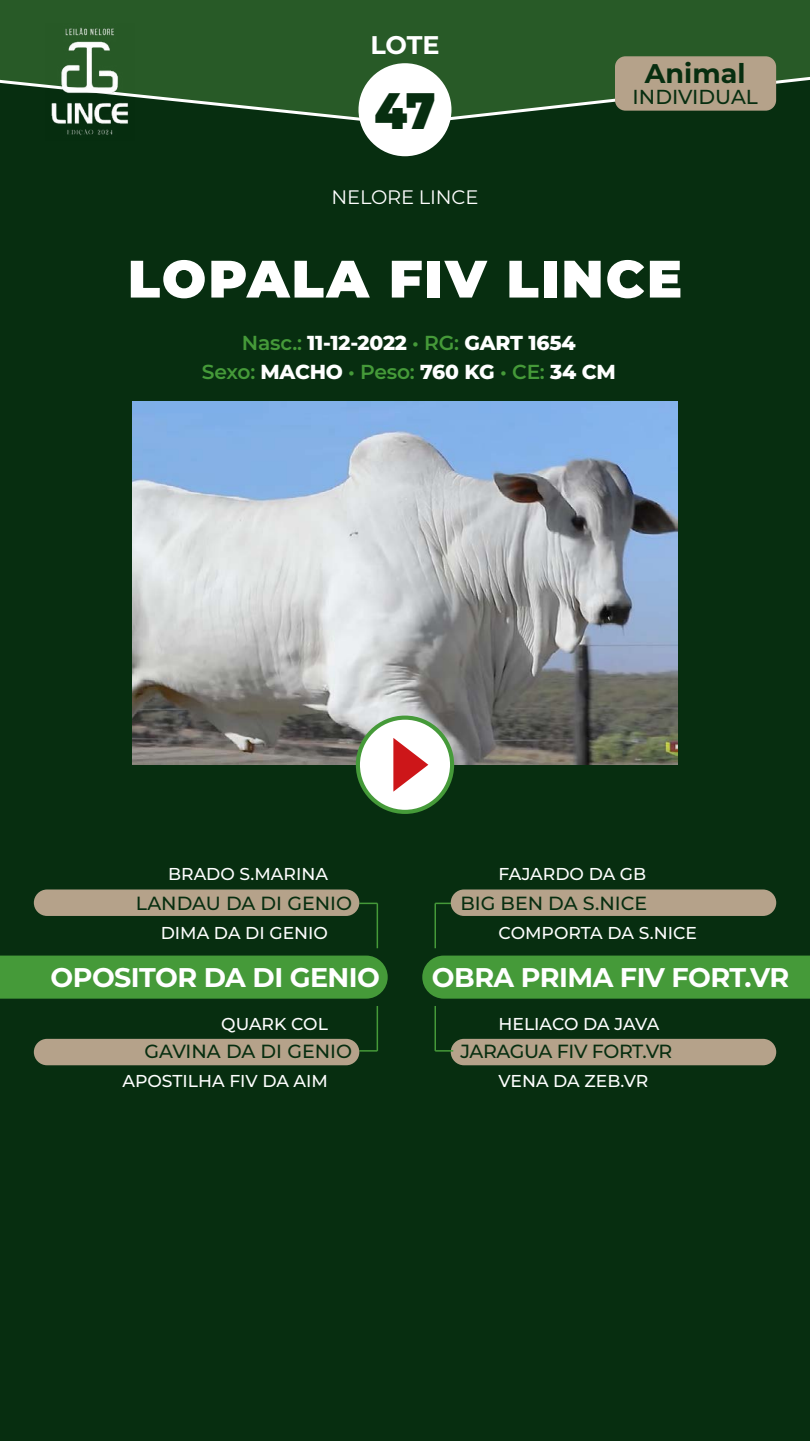
<style>
.page{position:relative;width:810px;height:1441px;background:#fff}
.page>*{position:absolute;margin:0;border:0;box-sizing:border-box;transform-origin:0 0}
.t1{font:900 52.5px "Montserrat";letter-spacing:.04em;color:#fff}
.t2{font:900 51.15px "Montserrat";color:#072e10;scale:.9 1}
.t3{font:700 27px "Montserrat";letter-spacing:-.02em;color:#fff}
.t4{font:700 27px "Montserrat";color:#072e10}
.t5{font:700 25.5px "Montserrat";color:#fff}
.t6{font:800 20.25px/29.2px "Montserrat";letter-spacing:-.01em;color:#fff;text-align:center}
.t7{font:500 20.25px "Montserrat";color:#072e10}
.t8{font:19.5px "Montserrat";letter-spacing:-.01em;color:#fff}
.t9{font:500 19.05px "Montserrat";color:#072e10}
.t10{font:500 19.05px "Montserrat";letter-spacing:-.025em;color:#072e10}
.t11{font:500 17.17px "Montserrat";color:#fff}
.s1{font-weight:600;color:#459a39}
</style>
<div class="page">
<div style="left:0;top:0;width:810px;height:1440px;background:#072e10"></div>
<svg style="left:0;top:0;width:810px;height:125px;background:#275627"></svg>
<div style="left:615px;top:56px;width:161px;height:55px;background:#b5a28a;border-radius:11px"></div>
<div style="left:451px;top:1038px;width:325px;height:27px;background:#b5a28a;border-radius:13px"></div>
<div style="left:0;top:955px;width:388px;height:43px;background:#459a39"></div>
<div style="left:422px;top:955px;width:388px;height:43px;background:#459a39"></div>
<svg style="left:359px;top:902px;width:18px;height:2px"></svg>
<hr style="left:377px;top:903px;width:1px;height:45px;background:#459a39">
<svg style="left:359px;top:1050px;width:18px;height:1px"></svg>
<hr style="left:377px;top:1006px;width:1px;height:44px;background:#459a39">
<svg style="left:435px;top:902px;width:16px;height:2px"></svg>
<hr style="left:435px;top:903px;width:1px;height:45px;background:#459a39">
<svg style="left:435px;top:1050px;width:18px;height:1px"></svg>
<hr style="left:435px;top:1006px;width:1px;height:44px;background:#459a39">
<div style="left:451px;top:889px;width:325px;height:27px;background:#b5a28a;border-radius:13px"></div>
<div style="left:34px;top:889px;width:325px;height:27px;background:#b5a28a;border-radius:13px"></div>
<div style="left:34px;top:1038px;width:325px;height:27px;background:#b5a28a;border-radius:13px"></div>
<img style="left:45px;top:24px;width:90px;height:112px">
<div style="left:358px;top:63px;width:94px;height:93px;background:#fff;border-radius:50%"></div>
<img style="left:132px;top:402px;width:546px;height:362px">
<div style="left:358px;top:717px;width:94px;height:95px;background:#fff;border-radius:50%"></div>
<div style="left:356px;top:715px;width:98px;height:99px;border:4px solid #459a39;border-radius:50%"></div>
<svg style="left:393px;top:738px;width:35px;height:53px"></svg>
<h3 class="t5" style="left:370px;top:26px;width:71px">LOTE</h3>
<h2 class="t2" style="left:374px;top:72px;width:70px">47</h2>
<p class="t8" style="left:332px;top:184px;width:148px">NELORE LINCE</p>
<h3 class="t4" style="left:645px;top:54px;width:102px">Animal</h3>
<p class="t7" style="left:633px;top:83px;width:127px">INDIVIDUAL</p>
<h1 class="t1" style="left:128px;top:239px;width:556px">LOPALA FIV LINCE</h1>
<p class="t6" style="left:202px;top:327px;width:415px"><span class="s1">Nasc.:</span> 11-12-2022 <span class="s1">• RG:</span> GART 1654<br><span class="s1">Sexo:</span> MACHO <span class="s1">• Peso:</span> 760 KG <span class="s1">• CE:</span> 34 CM</p>
<p class="t11" style="left:168px;top:862px;width:161px">BRADO S.MARINA</p>
<p class="t11" style="left:499px;top:862px;width:149px">FAJARDO DA GB</p>
<p class="t9" style="left:136px;top:890px;width:218px">LANDAU DA DI GENIO</p>
<p class="t9" style="left:460px;top:890px;width:188px">BIG BEN DA S.NICE</p>
<p class="t11" style="left:161px;top:921px;width:169px">DIMA DA DI GENIO</p>
<p class="t11" style="left:499px;top:921px;width:200px">COMPORTA DA S.NICE</p>
<h3 class="t3" style="left:51px;top:957px;width:331px">OPOSITOR DA DI GENIO</h3>
<h3 class="t3" style="left:432px;top:957px;width:359px">OBRA PRIMA FIV FORT.VR</h3>
<p class="t11" style="left:221px;top:1012px;width:108px">QUARK COL</p>
<p class="t9" style="left:144px;top:1038px;width:209px">GAVINA DA DI GENIO</p>
<p class="t11" style="left:123px;top:1068px;width:207px">APOSTILHA FIV DA AIM</p>
<p class="t11" style="left:499px;top:1012px;width:162px">HELIACO DA JAVA</p>
<p class="t10" style="left:460px;top:1038px;width:213px">JARAGUA FIV FORT.VR</p>
<p class="t11" style="left:499px;top:1068px;width:151px">VENA DA ZEB.VR</p>
</div>
